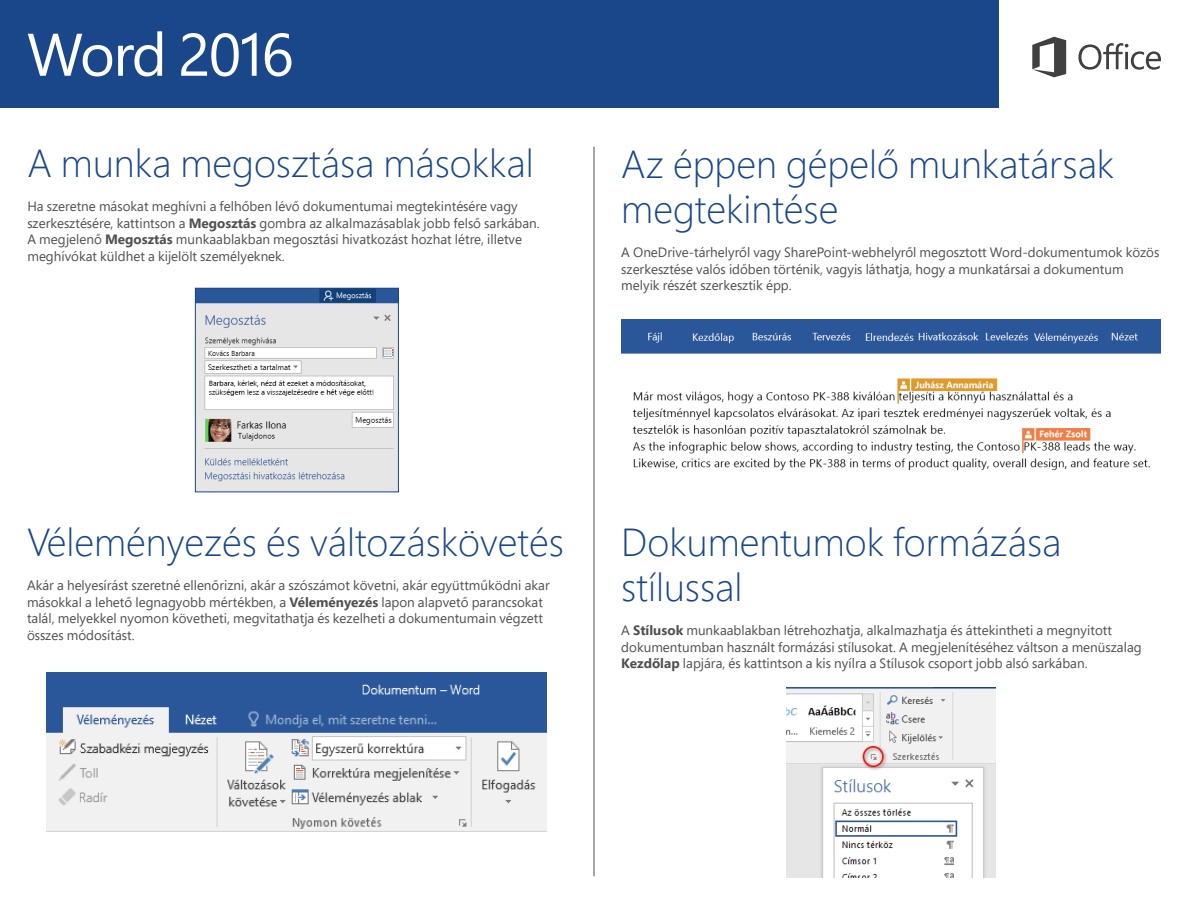
<style>
.page{position:relative;width:1188px;height:918px;background:#fff}
.page>*{position:absolute;margin:0;border:0;box-sizing:border-box;transform-origin:0 0}
.t1{font:60px "Segoe Pro";letter-spacing:-.025em;color:#fff}
.t2{font:300 39px/45px "Segoe Pro";color:#19478a}
.t3{font:13.5px/16.5px "Segoe Pro";color:#505050}
.s1{font-weight:700}
</style>
<div class="page">
<div style="left:0;top:0;width:999px;height:108px;background:#19478a"></div>
<svg style="left:1078px;top:43px;width:83px;height:27px"></svg>
<svg style="left:1032px;top:37px;width:34px;height:40px"></svg>
<hr style="left:594px;top:147px;width:1px;height:729px;background:#505050">
<img style="left:786px;top:688px;width:209px;height:190px">
<img style="left:197px;top:290px;width:200px;height:200px">
<div style="left:195px;top:288px;width:204px;height:204px;border:1px solid #19478a"></div>
<img style="left:621px;top:319px;width:540px;height:152px">
<img style="left:47px;top:673px;width:499px;height:158px">
<h1 class="t1" style="left:27px;top:13px;width:268px">Word 2016</h1>
<p class="t2" style="left:27px;top:140px;width:508px">A munka megosztása másokkal</p>
<p class="t3" style="left:27px;top:198px;width:514px">Ha szeretne másokat meghívni a felhőben lévő dokumentumai megtekintésére vagy szerkesztésére, kattintson a <span class="s1">Megosztás</span> gombra az alkalmazásablak jobb felső sarkában.<br>A megjelenő <span class="s1">Megosztás</span> munkaablakban megosztási hivatkozást hozhat létre, illetve meghívókat küldhet a kijelölt személyeknek.</p>
<p class="t2" style="left:621px;top:141px;width:494px">Az éppen gépelő munkatársak megtekintése</p>
<p class="t3" style="left:621px;top:244px;width:540px">A OneDrive-tárhelyről vagy SharePoint-webhelyről megosztott Word-dokumentumok közös szerkesztése valós időben történik, vagyis láthatja, hogy a munkatársai a dokumentum melyik részét szerkesztik épp.</p>
<p class="t2" style="left:27px;top:519px;width:538px">Véleményezés és változáskövetés</p>
<p class="t3" style="left:27px;top:577px;width:524px">Akár a helyesírást szeretné ellenőrizni, akár a szószámot követni, akár együttműködni akar másokkal a lehető legnagyobb mértékben, a <span class="s1">Véleményezés</span> lapon alapvető parancsokat talál, melyekkel nyomon követheti, megvitathatja és kezelheti a dokumentumain végzett összes módosítást.</p>
<p class="t2" style="left:621px;top:519px;width:442px">Dokumentumok formázása stílussal</p>
<p class="t3" style="left:621px;top:622px;width:522px">A <span class="s1">Stílusok</span> munkaablakban létrehozhatja, alkalmazhatja és áttekintheti a megnyitott dokumentumban használt formázási stílusokat. A megjelenítéséhez váltson a menüszalag<br><span class="s1">Kezdőlap</span> lapjára, és kattintson a kis nyílra a Stílusok csoport jobb alsó sarkában.</p>
</div>
